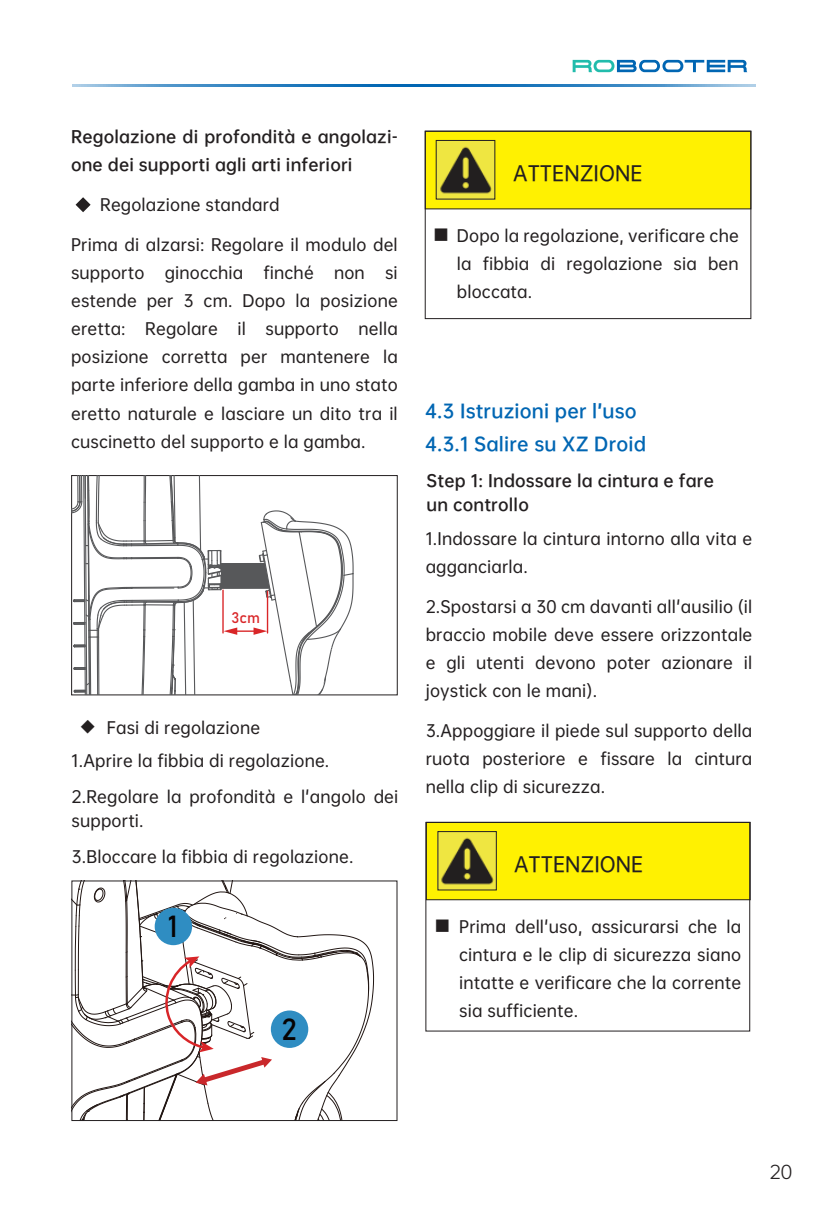
<style>
.page{position:relative;width:828px;height:1225px;background:#fff}
.page>*{position:absolute;margin:0;border:0;box-sizing:border-box;transform-origin:0 0}
.t1{font:30.2px "Bahnschrift";color:#060303}
.t2{font:20px "OPPO Sans M";color:#231f20}
.t3{font:18px/33px "OPPO Sans B";letter-spacing:.01em;color:#0166b3}
.t4{font:18px "OPPO Sans R";color:#231f20;scale:1.05 1}
.t5{font:17.4px "Sim Sun";color:#231f20}
.t6{font:16px/28px "OPPO Sans M";letter-spacing:.01em;color:#231f20}
.t7{font:16px/24px "OPPO Sans B";letter-spacing:.01em;color:#231f20}
.t8{font:15.2px "Bahnschrift";color:#d92628}
.s1{font-family:"Sim Sun";font-size:17.4px}
</style>
<div class="page">
<svg style="left:72px;top:882px;width:302px;height:239px"></svg>
<div style="left:155px;top:907px;width:37px;height:38px;background:#2f8dc2;border-radius:50%"></div>
<div style="left:271px;top:1010px;width:37px;height:38px;background:#2f8dc2;border-radius:50%"></div>
<div style="left:425px;top:131px;width:326px;height:78px;background:#fff101"></div>
<div style="left:425px;top:131px;width:326px;height:188px;border:1px solid #231f20"></div>
<img style="left:438px;top:142px;width:55px;height:55px">
<div style="left:426px;top:822px;width:324px;height:77px;background:#fff101"></div>
<div style="left:426px;top:822px;width:324px;height:78px;border:1px solid #231f20"></div>
<div style="left:425px;top:822px;width:325px;height:209px;border:1px solid #231f20"></div>
<img style="left:439px;top:833px;width:55px;height:55px">
<svg style="left:73px;top:84px;width:682px;height:3px;background:#3b89c4"></svg>
<svg style="left:572px;top:60px;width:175px;height:12px"></svg>
<svg style="left:76px;top:197px;width:15px;height:15px"></svg>
<svg style="left:72px;top:475px;width:282px;height:221px"></svg>
<hr style="left:222px;top:590px;width:2px;height:43px;background:#d92628">
<hr style="left:267px;top:591px;width:1px;height:42px;background:#d92628">
<p class="t7" style="left:71px;top:122px;width:328px;line-height:28px">Regolazione di profondità e angolazi&shy;one dei supporti agli arti inferiori</p>
<p class="t6" style="left:100px;top:190px;width:181px">Regolazione standard</p>
<p class="t6" style="left:71px;top:230px;width:328px">Prima di alzarsi: Regolare il modulo del supporto</p>
<p class="t2" style="left:513px;top:157px;width:131px">ATTENZIONE</p>
<p class="t6" style="left:432px;top:220px;width:308px"><span class="s1">■</span> Dopo la regolazione, verificare che</p>
<p class="t6" style="left:71px;top:258px;width:328px;text-align:justify;text-indent:314px">si estende per 3 cm. Dopo la posizione eretta: Regolare il supporto nella posizione corretta per mantenere la parte inferiore della gamba in uno stato eretto naturale e lasciare un dito tra il cuscinetto del supporto e la gamba.</p>
<p class="t6" style="left:457px;top:248px;width:283px">la fibbia di regolazione sia ben bloccata.</p>
<p class="t6" style="left:165px;top:258px;width:80px">ginocchia</p>
<p class="t6" style="left:263px;top:258px;width:52px">finché</p>
<p class="t6" style="left:334px;top:258px;width:32px">non</p>
<p class="t3" style="left:425px;top:393px;width:222px">4.3 Istruzioni per l’uso<br>4.3.1 Salire su XZ Droid</p>
<p class="t8" style="left:231px;top:606px;width:30px">3cm</p>
<p class="t6" style="left:79px;top:712px;width:182px"><span class="s1">◆</span> Fasi di regolazione</p>
<p class="t6" style="left:72px;top:745px;width:259px">1.Aprire la fibbia di regolazione.</p>
<p class="t6" style="left:72px;top:783px;width:328px;line-height:24px">2.Regolare la profondità e l'angolo dei supporti.</p>
<p class="t6" style="left:72px;top:841px;width:283px">3.Bloccare la fibbia di regolazione.</p>
<h1 class="t1" style="left:168px;top:903px;width:12px">1</h1>
<h1 class="t1" style="left:281px;top:1006px;width:17px">2</h1>
<p class="t7" style="left:427px;top:467px;width:289px">Step 1: Indossare la cintura e fare un controllo</p>
<p class="t6" style="left:426px;top:524px;width:328px">1.Indossare la cintura intorno alla vita e agganciarla.</p>
<p class="t6" style="left:426px;top:592px;width:328px;text-align:justify">2.Spostarsi a 30 cm davanti all'ausilio (il braccio mobile deve essere orizzontale e gli utenti devono poter azionare il joystick con le mani).</p>
<p class="t6" style="left:426px;top:716px;width:328px;text-align:justify">3.Appoggiare il piede sul supporto della ruota posteriore e fissare la cintura nella clip di sicurezza.</p>
<p class="t2" style="left:514px;top:848px;width:131px">ATTENZIONE</p>
<p class="t5" style="left:434px;top:917px;width:19px">■</p>
<p class="t6" style="left:459px;top:911px;width:283px;text-align:justify">Prima dell'uso, assicurarsi che la cintura e le clip di sicurezza siano intatte e verificare che la corrente sia sufficiente.</p>
<p class="t4" style="left:769px;top:1157px;width:23px">20</p>
</div>
